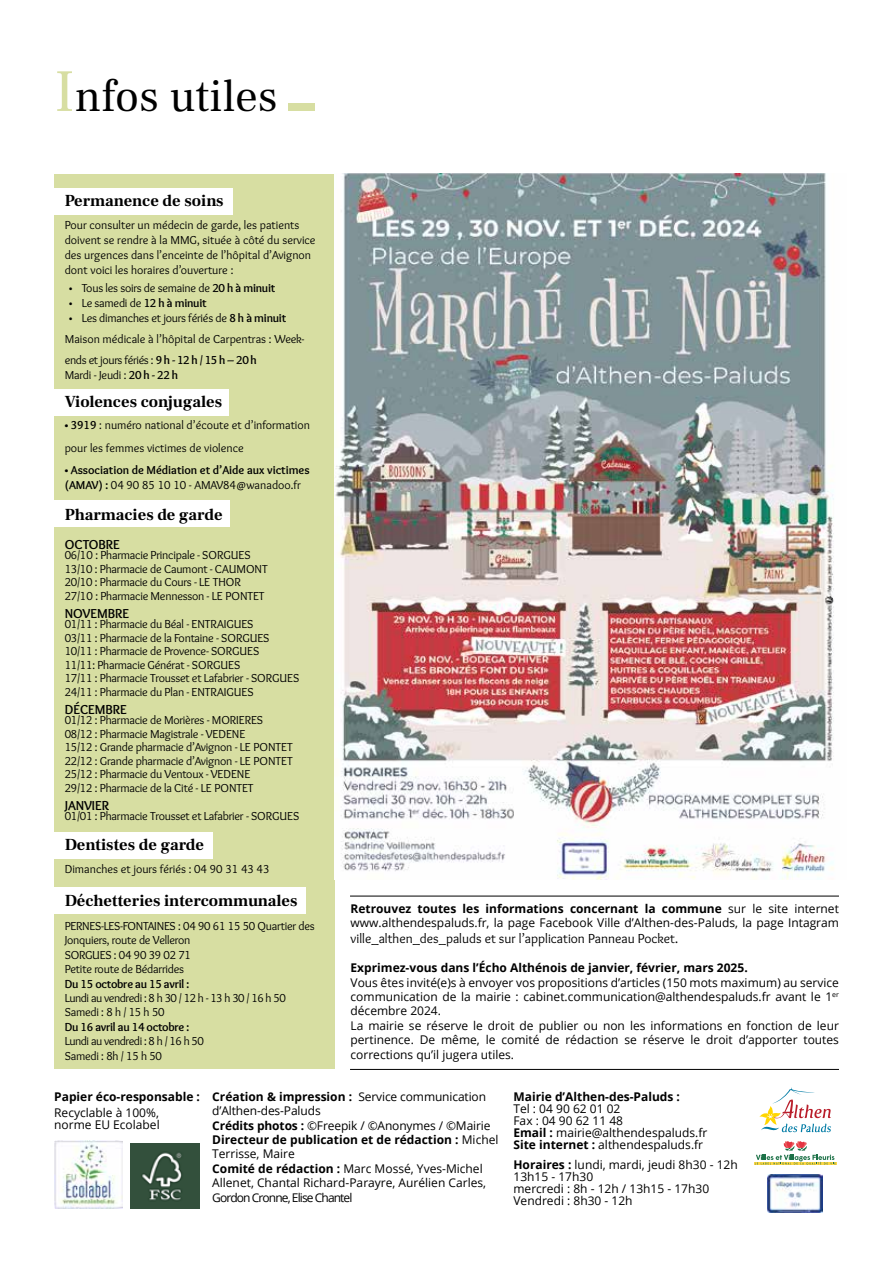
<style>
.page{position:relative;width:893px;height:1263px;background:#fff}
.page>*{position:absolute;margin:0;border:0;box-sizing:border-box;transform-origin:0 0}
.t1{font:45px "Frank Ruhl Libre";color:#000}
.t2{font:700 16.5px "Frank Ruhl Libre";color:#000}
.t3{font:13.5px "Overlock";color:#000}
.t4{font:700 13.5px "Overlock";color:#000}
.t5{font:12px/14.4px "Open Sans";color:#000}
.t6{font:12px/13.5px "Overlock";letter-spacing:-.02em;color:#000}
.t7{font:12px/15px "Overlock";color:#000}
.t8{font:700 12px "Open Sans";color:#000}
.t9{font:12px/14.4px "Overlock";letter-spacing:-.04em;color:#000}
.t10{font:700 12px/15px "Overlock";color:#000}
.t11{font:700 12px "Overlock";letter-spacing:-.02em;color:#000}
.s1{font-size:60px;color:#d7dea2}
.s2{font-weight:700}
.s3{font-weight:400}
</style>
<div class="page">
<div style="left:54px;top:174px;width:280px;height:894px;background:#d7dea2"></div>
<svg style="left:288px;top:103px;width:27px;height:8px"></svg>
<img style="left:130px;top:1143px;width:69px;height:65px">
<img style="left:55px;top:1140px;width:67px;height:68px">
<hr style="left:350px;top:896px;width:489px;height:1px;background:#000">
<hr style="left:350px;top:1069px;width:489px;height:1px;background:#000">
<div style="left:33px;top:188px;width:200px;height:27px;background:#fff"></div>
<div style="left:33px;top:389px;width:196px;height:26px;background:#fff"></div>
<div style="left:33px;top:501px;width:197px;height:26px;background:#fff"></div>
<div style="left:34px;top:832px;width:178px;height:27px;background:#fff"></div>
<div style="left:34px;top:888px;width:272px;height:26px;background:#fff"></div>
<svg style="left:759px;top:1087px;width:72px;height:45px"></svg>
<img style="left:768px;top:1174px;width:55px;height:38px">
<hr style="left:754px;top:1162px;width:83px;height:3px;background:#ffd744">
<svg style="left:755px;top:1141px;width:81px;height:23px"></svg>
<img style="left:335px;top:173px;width:499px;height:706px">
<h1 class="t1" style="left:54px;top:68px;width:225px"><span class="s1">I</span>nfos utiles</h1>
<h2 class="t2" style="left:65px;top:191px;width:160px">Permanence de soins</h2>
<p class="t7" style="left:65px;top:217px;width:252px">Pour consulter un médecin de garde, les patients doivent se rendre à la MMG, située à côté du service des urgences dans l’enceinte de l’hôpital d’Avignon dont voici les horaires d’ouverture :</p>
<p class="t6" style="left:69px;top:281px;width:208px">• Tous les soirs de semaine de <span class="s2">20 h à minuit</span></p>
<p class="t6" style="left:69px;top:296px;width:139px">• Le samedi de <span class="s2">12 h à minuit</span></p>
<p class="t6" style="left:65px;top:307px;width:241px;line-height:21px;text-indent:4px">• Les dimanches et jours fériés de <span class="s2">8 h à minuit<br></span>Maison médicale à l’hôpital de Carpentras : Week&shy;ends et jours fériés : <span class="s2">9 h - 12 h / 15 h – 20 h</span></p>
<p class="t6" style="left:65px;top:368px;width:115px">Mardi - Jeudi : <span class="s2">20 h - 22 h</span></p>
<h2 class="t2" style="left:65px;top:391px;width:159px">Violences conjugales</h2>
<p class="t7" style="left:65px;top:414px;width:247px;line-height:22.5px"><span class="s2">• 3919</span> : numéro national d’écoute et d’information pour les femmes victimes de violence</p>
<p class="t10" style="left:65px;top:463px;width:246px">• Association de Médiation et d’Aide aux victimes (AMAV) : <span class="s3">04 90 85 10 10 - AMAV84@wanadoo.fr</span></p>
<h2 class="t2" style="left:65px;top:505px;width:159px">Pharmacies de garde</h2>
<p class="t4" style="left:65px;top:536px;width:56px">OCTOBRE</p>
<p class="t6" style="left:65px;top:549px;width:204px">06/10 : Pharmacie Principale - SORGUES 13/10 : Pharmacie de Caumont - CAUMONT 20/10 : Pharmacie du Cours - LE THOR 27/10 : Pharmacie Mennesson - LE PONTET</p>
<p class="t4" style="left:65px;top:605px;width:66px">NOVEMBRE</p>
<p class="t6" style="left:65px;top:618px;width:236px">01/11 : Pharmacie du Béal - ENTRAIGUES<br>03/11 : Pharmacie de la Fontaine - SORGUES 10/11 : Pharmacie de Provence- SORGUES<br>11/11: Pharmacie Générat - SORGUES<br>17/11 : Pharmacie Trousset et Lafabrier - SORGUES 24/11 : Pharmacie du Plan - ENTRAIGUES</p>
<p class="t4" style="left:65px;top:701px;width:64px">DÉCEMBRE</p>
<p class="t6" style="left:65px;top:714px;width:229px">01/12 : Pharmacie de Morières - MORIERES 08/12 : Pharmacie Magistrale - VEDENE<br>15/12 : Grande pharmacie d’Avignon - LE PONTET 22/12 : Grande pharmacie d’Avignon - LE PONTET 25/12 : Pharmacie du Ventoux - VEDENE<br>29/12 : Pharmacie de la Cité - LE PONTET</p>
<p class="t4" style="left:65px;top:797px;width:46px">JANVIER</p>
<p class="t6" style="left:65px;top:810px;width:236px">01/01 : Pharmacie Trousset et Lafabrier - SORGUES</p>
<h2 class="t2" style="left:65px;top:835px;width:141px">Dentistes de garde</h2>
<p class="t7" style="left:65px;top:861px;width:206px">Dimanches et jours fériés : 04 90 31 43 43</p>
<h2 class="t2" style="left:65px;top:890px;width:234px">Déchetteries intercommunales</h2>
<p class="t6" style="left:65px;top:919px;width:251px;line-height:14.4px">PERNES-LES-FONTAINES : 04 90 61 15 50 Quartier des<br>Jonquiers, route de Velleron<br>SORGUES : 04 90 39 02 71<br>Petite route de Bédarrides</p>
<p class="t11" style="left:65px;top:976px;width:126px">Du 15 octobre au 15 avril :</p>
<p class="t9" style="left:65px;top:991px;width:223px">Lundi au vendredi : 8 h 30 / 12 h - 13 h 30 / 16 h 50<br>Samedi : 8 h / 15 h 50</p>
<p class="t11" style="left:65px;top:1020px;width:126px">Du 16 avril au 14 octobre :</p>
<p class="t9" style="left:65px;top:1034px;width:141px">Lundi au vendredi : 8 h / 16 h 50<br>Samedi : 8h / 15 h 50</p>
<p class="t5" style="left:351px;top:901px;width:490px"><span class="s2">Retrouvez toutes les informations concernant la commune</span> sur le site internet www.althendespaluds.fr, la page Facebook Ville d’Althen-des-Paluds, la page Intagram</p>
<p class="t3" style="left:351px;top:931px;width:329px">ville_althen_des_paluds et sur l’application Panneau Pocket.</p>
<p class="t8" style="left:351px;top:959px;width:399px">Exprimez-vous dans l’Écho Althénois de janvier, février, mars 2025.</p>
<p class="t5" style="left:351px;top:975px;width:490px">Vous êtes invité(e)s à envoyer vos propositions d’articles (150 mots maximum) au service communication de la mairie : cabinet.communication@althendespaluds.fr avant le 1<sup>er </sup>décembre 2024.<br>La mairie se réserve le droit de publier ou non les informations en fonction de leur pertinence. De même, le comité de rédaction se réserve le droit d’apporter toutes corrections qu’il jugera utiles.</p>
<p class="t8" style="left:54px;top:1088px;width:147px">Papier éco-responsable :</p>
<p class="t5" style="left:54px;top:1107px;width:107px;line-height:12px">Recyclable à 100%, norme EU Ecolabel</p>
<p class="t5" style="left:212px;top:1089px;width:288px"><span class="s2">Création &amp; impression :</span> Service communication d’Althen-des-Paluds<br><span class="s2">Crédits photos :</span> ©Freepik / ©Anonymes / ©Mairie <span class="s2">Directeur de publication et de rédaction :</span> Michel Terrisse, Maire<br><span class="s2">Comité de rédaction :</span> Marc Mossé, Yves-Michel Allenet, Chantal Richard-Parayre, Aurélien Carles, Gordon Cronne, Elise Chantel</p>
<p class="t8" style="left:513px;top:1088px;width:168px">Mairie d’Althen-des-Paluds :</p>
<p class="t5" style="left:513px;top:1102px;width:195px;line-height:12px">Tel : 04 90 62 01 02<br>Fax : 04 90 62 11 48<br><span class="s2">Email :</span> mairie@althendespaluds.fr<br><span class="s2">Site internet :</span> althendespaluds.fr</p>
<p class="t5" style="left:513px;top:1159px;width:226px;line-height:12px"><span class="s2">Horaires :</span> lundi, mardi, jeudi 8h30 - 12h<br>13h15 - 17h30<br>mercredi : 8h - 12h / 13h15 - 17h30<br>Vendredi : 8h30 - 12h</p>
</div>
